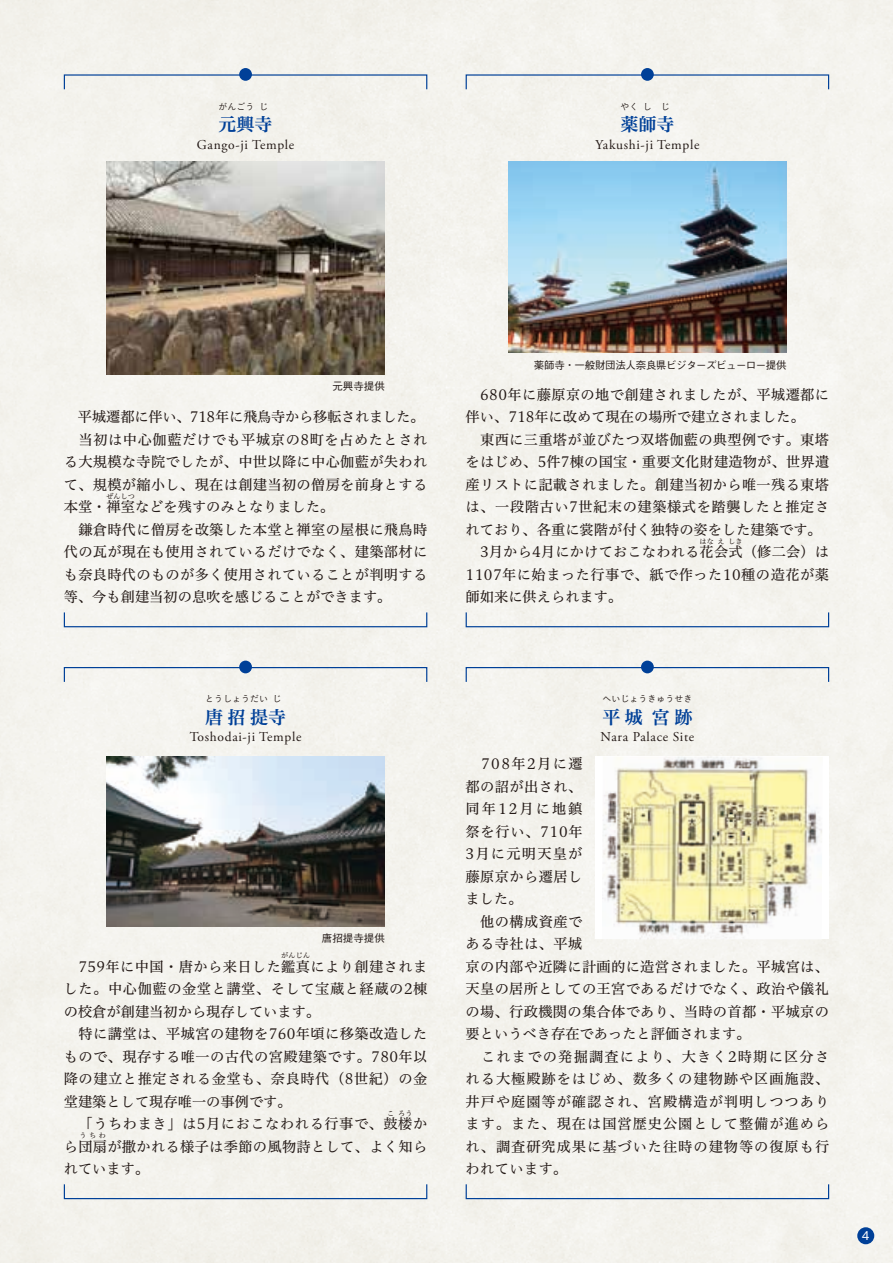
<style>
.page{position:relative;width:893px;height:1263px;background:#f4f3ee}
.page>*{position:absolute;margin:0;border:0;box-sizing:border-box;transform-origin:0 0}
.t1{font:18px "Hiragino UD Serif Std N W6";color:#004098}
.t2{font:14.25px/22.5px "Hiragino UD Serif Std N W4";letter-spacing:.02em;color:#231916}
.t3{font:14.25px/22.5px "Hiragino UD Serif Std N W4";letter-spacing:.065em;color:#231916}
.t4{font:13.5px "Adobe Garamond Pro";letter-spacing:.05em;color:#231916}
.t5{font:11.25px "Gothic MB101 Pr 6";color:#fff}
.t6{font:500 10.5px "Gothic BBB Pr 6";letter-spacing:-.025em;color:#231916}
.t7{font:9px "Koburina Go Std W3";color:#231916}
.t8{font:7.2px "Hiragino UD Serif Std N W4";color:#231916}
</style>
<div class="page">
<div style="left:857px;top:1227px;width:17px;height:17px;background:#004098;border-radius:50%"></div>
<div style="left:239px;top:68px;width:13px;height:13px;background:#004098;border-radius:50%"></div>
<div style="left:64px;top:667px;width:363px;height:15px;border:1px solid #004098"></div>
<div style="left:239px;top:661px;width:13px;height:12px;background:#004098;border-radius:50%"></div>
<div style="left:641px;top:68px;width:13px;height:13px;background:#004098;border-radius:50%"></div>
<div style="left:466px;top:667px;width:363px;height:15px;border:1px solid #004098"></div>
<div style="left:641px;top:661px;width:13px;height:12px;background:#004098;border-radius:50%"></div>
<img style="left:106px;top:162px;width:279px;height:212px">
<img style="left:508px;top:162px;width:279px;height:191px">
<div style="left:64px;top:612px;width:363px;height:15px;border:1px solid #004098"></div>
<div style="left:64px;top:1184px;width:363px;height:15px;border:1px solid #004098"></div>
<div style="left:466px;top:612px;width:363px;height:15px;border:1px solid #004098"></div>
<div style="left:466px;top:1184px;width:363px;height:15px;border:1px solid #004098"></div>
<img style="left:106px;top:756px;width:279px;height:170px">
<div style="left:595px;top:756px;width:234px;height:183px;background:#fff"></div>
<img style="left:602px;top:756px;width:220px;height:183px">
<p class="t7" style="left:219px;top:99px;width:37px">がんごう</p>
<p class="t7" style="left:259px;top:99px;width:10px">じ</p>
<p class="t4" style="left:197px;top:136px;width:99px">Gango-ji Temple</p>
<p class="t1" style="left:219px;top:111px;width:55px">元興寺</p>
<p class="t7" style="left:620px;top:99px;width:19px">やく</p>
<p class="t7" style="left:643px;top:99px;width:10px">し</p>
<p class="t7" style="left:661px;top:99px;width:10px">じ</p>
<p class="t4" style="left:595px;top:136px;width:106px">Yakushi-ji Temple</p>
<p class="t1" style="left:620px;top:111px;width:55px">薬師寺</p>
<p class="t6" style="left:332px;top:378px;width:54px">元興寺提供</p>
<p class="t2" style="left:64px;top:405px;width:365px">　平城遷都に伴い、718年に飛鳥寺から移転されました。　当初は中心伽藍だけでも平城京の8町を占めたとされる大規模な寺院でしたが、中世以降に中心伽藍が失われて、規模が縮小し、現在は創建当初の僧房を前身とする本堂・禅室などを残すのみとなりました。</p>
<p class="t8" style="left:107px;top:491px;width:30px">ぜんしつ</p>
<p class="t2" style="left:64px;top:517px;width:365px;text-align:justify">　鎌倉時代に僧房を改築した本堂と禅室の屋根に飛鳥時代の瓦が現在も使用されているだけでなく、建築部材にも奈良時代のものが多く使用されていることが判明する等、今も創建当初の息吹を感じることができます。</p>
<p class="t7" style="left:205px;top:692px;width:64px">とうしょうだい</p>
<p class="t7" style="left:273px;top:692px;width:10px">じ</p>
<p class="t4" style="left:190px;top:729px;width:113px">Toshodai-ji Temple</p>
<p class="t1" style="left:205px;top:703px;width:82px">唐招提寺</p>
<p class="t6" style="left:322px;top:930px;width:64px">唐招提寺提供</p>
<p class="t8" style="left:281px;top:950px;width:30px">がんじん</p>
<p class="t2" style="left:64px;top:977px;width:365px">した。中心伽藍の金堂と講堂、そして宝蔵と経蔵の2棟の校倉が創建当初から現存しています。<br>　特に講堂は、平城宮の建物を760年頃に移築改造したもので、現存する唯一の古代の宮殿建築です。780年以降の建立と推定される金堂も、奈良時代（8世紀）の金堂建築として現存唯一の事例です。<br>　「うちわまき」は5月におこなわれる行事で、鼓楼か</p>
<p class="t2" style="left:64px;top:954px;width:365px">　759年に中国・唐から来日した鑑真により創建されま</p>
<p class="t8" style="left:387px;top:1107px;width:9px">こ</p>
<p class="t8" style="left:398px;top:1107px;width:16px">ろう</p>
<p class="t2" style="left:64px;top:1134px;width:365px">ら団扇が撒かれる様子は季節の風物詩として、よく知ら</p>
<p class="t8" style="left:80px;top:1130px;width:28px">うちわ</p>
<p class="t2" style="left:64px;top:1157px;width:87px">れています。</p>
<p class="t6" style="left:534px;top:356px;width:254px">薬師寺・一般財団法人奈良県ビジターズビューロー提供</p>
<p class="t2" style="left:466px;top:382px;width:365px">　680年に藤原京の地で創建されましたが、平城遷都に伴い、718年に改めて現在の場所で建立されました。<br>　東西に三重塔が並びたつ双塔伽藍の典型例です。東塔をはじめ、5件7棟の国宝・重要文化財建造物が、世界遺産リストに記載されました。創建当初から唯一残る東塔は、一段階古い7世紀末の建築様式を踏襲したと推定されており、各重に裳階が付く独特の姿をした建築です。　3月から4月にかけておこなわれる花会式（修二会）は</p>
<p class="t8" style="left:700px;top:536px;width:16px">はな</p>
<p class="t8" style="left:718px;top:536px;width:9px">え</p>
<p class="t8" style="left:728px;top:536px;width:16px">しき</p>
<p class="t2" style="left:466px;top:562px;width:365px">1107年に始まった行事で、紙で作った10種の造花が薬師如来に供えられます。</p>
<p class="t7" style="left:602px;top:692px;width:91px">へいじょうきゅうせき</p>
<p class="t1" style="left:652px;top:703px;width:42px">宮跡</p>
<p class="t4" style="left:601px;top:729px;width:95px">Nara Palace Site</p>
<p class="t1" style="left:602px;top:703px;width:42px">平城</p>
<p class="t3" style="left:466px;top:752px;width:365px">　708年2月に遷<br>都の詔が出され、<br>同年12月に地鎮<br>祭を行い、710年<br>3月に元明天皇が<br>藤原京から遷居し<br>ました。<br>　他の構成資産で<br>ある寺社は、平城<br>京の内部や近隣に計画的に造営されました。平城宮は、天皇の居所としての王宮であるだけでなく、政治や儀礼の場、行政機関の集合体であり、当時の首都・平城京の要というべき存在であったと評価されます。<br>　これまでの発掘調査により、大きく2時期に区分される大極殿跡をはじめ、数多くの建物跡や区画施設、井戸や庭園等が確認され、宮殿構造が判明しつつあります。また、現在は国営歴史公園として整備が進められ、調査研究成果に基づいた往時の建物等の復原も行われています。</p>
<p class="t5" style="left:862px;top:1226px;width:9px">4</p>
</div>
